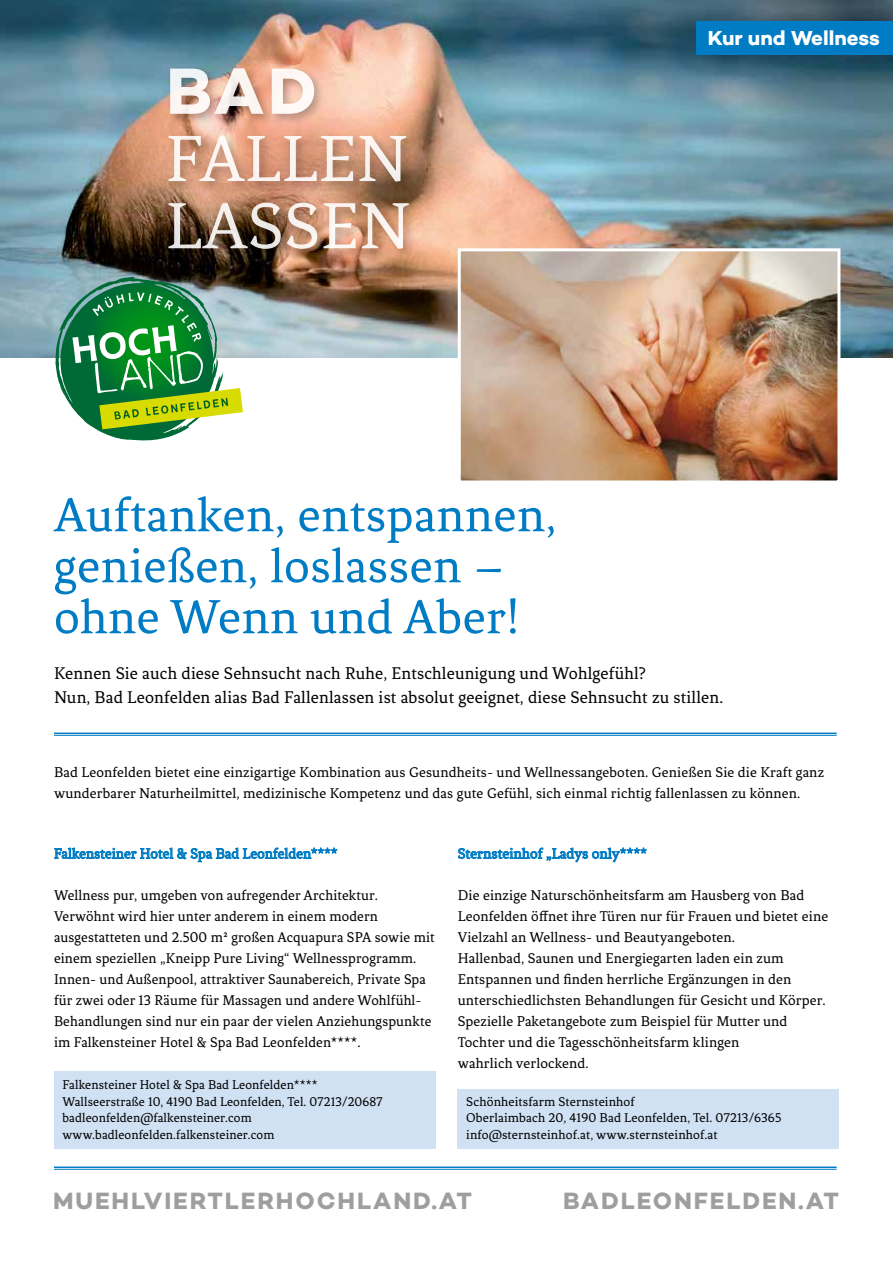
<style>
.page{position:relative;width:893px;height:1263px;background:#fff}
.page>*{position:absolute;margin:0;border:0;box-sizing:border-box;transform-origin:0 0}
.t1{font:69.45px/67.2px "Fenix";letter-spacing:.01em;color:#fff}
.t2{font:700 66.45px "Campton";color:#fff}
.t3{font:51px/51px "Fenix";letter-spacing:.01em;color:#007cc4}
.t4{font:700 24px "Campton";letter-spacing:.08em;color:#9d9e9e}
.t5{font:700 20.7px "Campton";letter-spacing:-.005em;color:#fff}
.t6{font:18px/24px "Fenix";letter-spacing:.01em;color:#000}
.t7{font:15px/21px "Fenix";letter-spacing:.01em;color:#000}
.t8{font:15px "Fenix";letter-spacing:.01em;color:#007cc4}
.t9{font:13.5px/16.5px "Fenix";letter-spacing:.01em;color:#000}
</style>
<div class="page">
<div style="left:54px;top:1071px;width:381px;height:77px;background:#d0e1f3"></div>
<div style="left:458px;top:1089px;width:381px;height:59px;background:#d0e1f3"></div>
<img style="left:0;top:0;width:893px;height:357px">
<div style="left:165px;top:65px;width:255px;height:196px;background:#000;opacity:.3"></div>
<hr style="left:54px;top:732px;width:783px;height:2px;background:#007cc4">
<hr style="left:54px;top:735px;width:783px;height:1px;background:#007cc4">
<hr style="left:54px;top:1166px;width:783px;height:2px;background:#007cc4">
<hr style="left:54px;top:1169px;width:783px;height:1px;background:#007cc4">
<div style="left:696px;top:21px;width:197px;height:34px;background:#007cc4"></div>
<img style="left:462px;top:252px;width:374px;height:227px">
<div style="left:458px;top:248px;width:382px;height:235px;border:3px solid #fff"></div>
<svg style="left:54px;top:847px;width:283px;height:15px"></svg>
<svg style="left:458px;top:847px;width:189px;height:15px"></svg>
<svg style="left:55px;top:277px;width:188px;height:163px"></svg>
<h2 class="t2" style="left:166px;top:49px;width:152px">BAD</h2>
<h1 class="t1" style="left:166px;top:125px;width:246px">FALLEN<br>LASSEN</h1>
<h3 class="t3" style="left:54px;top:489px;width:504px">Auftanken, entspannen, genießen, loslassen – ohne Wenn und Aber!</h3>
<h3 class="t5" style="left:708px;top:25px;width:174px">Kur und Wellness</h3>
<p class="t6" style="left:54px;top:661px;width:671px">Kennen Sie auch diese Sehnsucht nach Ruhe, Entschleunigung und Wohlgefühl?<br>Nun, Bad Leonfelden alias Bad Fallenlassen ist absolut geeignet, diese Sehnsucht zu stillen.</p>
<p class="t7" style="left:54px;top:761px;width:772px">Bad Leonfelden bietet eine einzigartige Kombination aus Gesundheits- und Wellnessangeboten. Genießen Sie die Kraft ganz wunderbarer Naturheilmittel, medizinische Kompetenz und das gute Gefühl, sich einmal richtig fallenlassen zu können.</p>
<p class="t8" style="left:54px;top:845px;width:285px">Falkensteiner Hotel &amp; Spa Bad Leonfelden****</p>
<p class="t7" style="left:54px;top:885px;width:382px">Wellness pur, umgeben von aufregender Architektur.<br>Verwöhnt wird hier unter anderem in einem modern ausgestatteten und 2.500 m² großen Acquapura SPA sowie mit einem speziellen „Kneipp Pure Living“ Wellnessprogramm.<br>Innen- und Außenpool, attraktiver Saunabereich, Private Spa für zwei oder 13 Räume für Massagen und andere Wohlfühl-Behandlungen sind nur ein paar der vielen Anziehungspunkte im Falkensteiner Hotel &amp; Spa Bad Leonfelden****.</p>
<p class="t9" style="left:63px;top:1077px;width:322px">Falkensteiner Hotel &amp; Spa Bad Leonfelden**** Wallseerstraße 10, 4190 Bad Leonfelden, Tel. 07213/20687 badleonfelden@falkensteiner.com www.badleonfelden.falkensteiner.com</p>
<p class="t8" style="left:458px;top:845px;width:191px">Sternsteinhof „Ladys only****</p>
<p class="t7" style="left:458px;top:885px;width:372px">Die einzige Naturschönheitsfarm am Hausberg von Bad Leonfelden öffnet ihre Türen nur für Frauen und bietet eine Vielzahl an Wellness- und Beautyangeboten.<br>Hallenbad, Saunen und Energiegarten laden ein zum Entspannen und finden herrliche Ergänzungen in den unterschiedlichsten Behandlungen für Gesicht und Körper.<br>Spezielle Paketangebote zum Beispiel für Mutter und Tochter und die Tagesschönheitsfarm klingen<br>wahrlich verlockend.</p>
<p class="t9" style="left:466px;top:1093px;width:316px">Schönheitsfarm Sternsteinhof<br>Oberlaimbach 20, 4190 Bad Leonfelden, Tel. 07213/6365 info@sternsteinhof.at, www.sternsteinhof.at</p>
<h3 class="t4" style="left:53px;top:1185px;width:420px">MUEHLVIERTLERHOCHLAND.AT</h3>
<h3 class="t4" style="left:563px;top:1185px;width:277px">BADLEONFELDEN.AT</h3>
</div>
